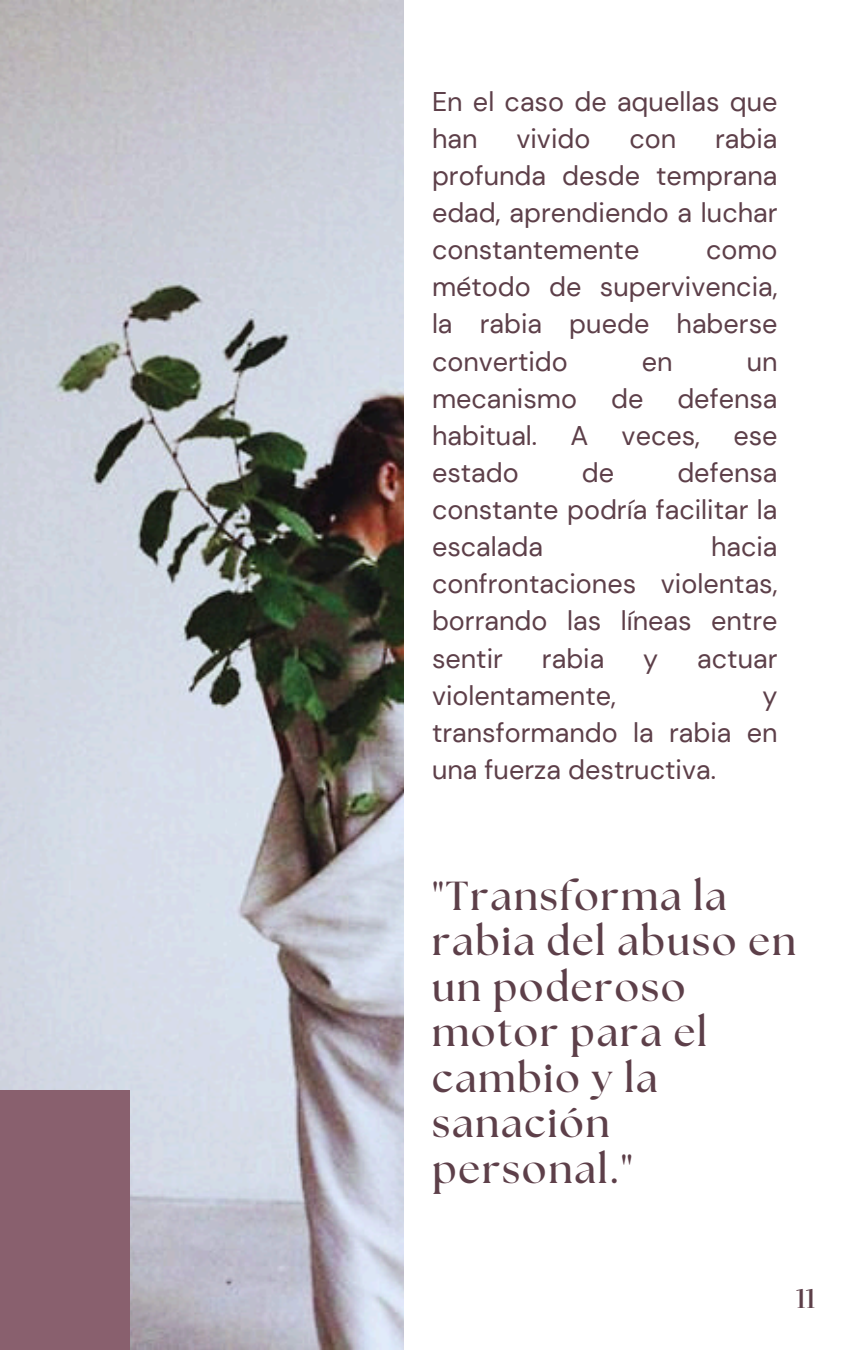
<style>
.page{position:relative;width:864px;height:1350px;background:#fff}
.page>*{position:absolute;margin:0;border:0;box-sizing:border-box;transform-origin:0 0}
.t1{font:700 40.5px/45.4px "The Seasons";letter-spacing:.045em;color:#5d3f49}
.t2{font:27px/37.1px "DM Sans";color:#5d3f49;text-align:justify}
.t3{font:26.55px "Vidaloka";color:#5d3f49}
</style>
<div class="page">
<img style="left:0;top:0;width:404px;height:1350px">
<div style="left:0;top:1091px;width:130px;height:259px;background:#89606e"></div>
<p class="t2" style="left:432px;top:83px;width:347px">En el caso de aquellas que han</p>
<p class="t2" style="left:432px;top:120px;width:347px;text-indent:283px">rabia profunda desde temprana edad, aprendiendo a luchar constantemente</p>
<p class="t2" style="left:516px;top:120px;width:75px">vivido</p>
<p class="t2" style="left:629px;top:120px;width:48px">con</p>
<p class="t2" style="left:432px;top:231px;width:347px;text-indent:274px">como método de supervivencia, la rabia puede haberse convertido</p>
<p class="t2" style="left:642px;top:343px;width:32px">en</p>
<p class="t2" style="left:747px;top:343px;width:32px">un</p>
<p class="t2" style="left:432px;top:380px;width:347px;text-indent:245px">defensa habitual. A veces, ese estado</p>
<p class="t2" style="left:432px;top:380px;width:147px">mecanismo</p>
<p class="t2" style="left:611px;top:380px;width:34px">de</p>
<p class="t2" style="left:432px;top:454px;width:347px;text-indent:245px">defensa constante podría facilitar la escalada</p>
<p class="t2" style="left:582px;top:454px;width:34px">de</p>
<p class="t2" style="left:432px;top:528px;width:347px;text-indent:279px">hacia confrontaciones violentas, borrando las líneas entre sentir</p>
<p class="t2" style="left:542px;top:640px;width:64px">rabia</p>
<p class="t2" style="left:643px;top:640px;width:17px">y</p>
<p class="t2" style="left:697px;top:640px;width:82px">actuar</p>
<p class="t2" style="left:432px;top:677px;width:185px">violentamente,</p>
<p class="t2" style="left:432px;top:677px;width:347px;text-indent:331px">y transformando la rabia en una fuerza destructiva.</p>
<h1 class="t1" style="left:432px;top:875px;width:366px">"Transforma la rabia del abuso en un poderoso motor para el cambio y la sanación personal."</h1>
<p class="t3" style="left:796px;top:1283px;width:21px">11</p>
</div>
